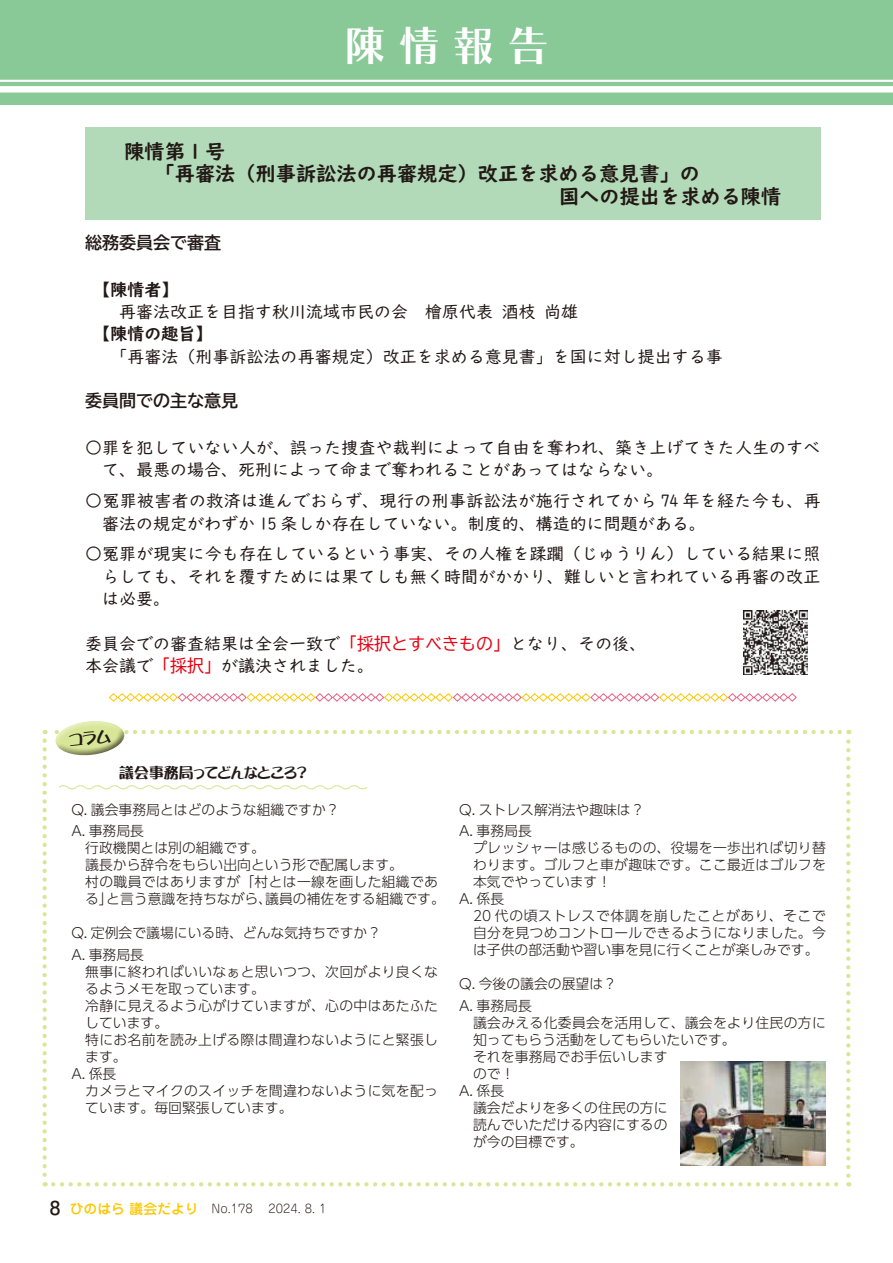
<style>
.page{position:relative;width:893px;height:1263px;background:#fff}
.page>*{position:absolute;margin:0;border:0;box-sizing:border-box;transform-origin:0 0}
.t1{font:41.4px "Chiaro Std B";color:#fff}
.t2{font:20.25px "UD Digi Kyokasho N B";color:#221815}
.t3{font:16.95px/22.4px "UD Digi Kyokasho N R";color:#221815}
.t4{font:16.95px/22.4px "UD Digi Kyokasho N R";letter-spacing:.02em;color:#221815}
.t5{font:16.95px "BIZ UD Gothic Bold";color:#221815}
.t6{font:16.95px "UD Digi Kyokasho N B";color:#221815}
.t7{font:14.85px "DFPOP Corn G W12 WING RKSJ H";color:#221815}
.t8{font:300 13.8px/21.3px "UD Shin Go Pr 6 N";letter-spacing:.005em;color:#221815}
.t9{font:300 13.8px "UD Shin Go Pr 6 N";letter-spacing:.025em;color:#221815}
.t10{font:300 13.8px "UD Shin Go Pr 6 N";letter-spacing:.045em;color:#221815}
.t11{font:300 11.7px "Jun 101 Pro";color:#221815}
.s1{font-family:"BIZ UD Gothic";color:#e60012}
.s2{font-family:"Futo Go B101 Pro";font-weight:700;font-size:19.2px}
.s3{font-family:"Jun 34 Pro";font-weight:500;font-size:13.8px;color:#fcc800}
</style>
<div class="page">
<div style="left:0;top:0;width:893px;height:104px;background:#89c997"></div>
<div style="left:85px;top:128px;width:736px;height:92px;background:#b2dab8"></div>
<hr style="left:0;top:80px;width:893px;height:2px;background:#fff">
<div style="left:0;top:86px;width:893px;height:6px;background:#fff"></div>
<img style="left:743px;top:610px;width:64px;height:64px">
<svg style="left:109px;top:693px;width:688px;height:9px"></svg>
<svg style="left:43px;top:721px;width:807px;height:465px"></svg>
<h1 class="t1" style="left:344px;top:21px;width:206px">陳 情 報 告</h1>
<h2 class="t2" style="left:124px;top:140px;width:102px">陳情第 1 号</h2>
<h2 class="t2" style="left:124px;top:162px;width:577px">　　「再審法（刑事訴訟法の再審規定）改正を求める意見書」の</h2>
<h2 class="t2" style="left:559px;top:184px;width:224px">国への提出を求める陳情</h2>
<p class="t5" style="left:85px;top:234px;width:138px">総務委員会で審査</p>
<p class="t6" style="left:85px;top:279px;width:95px">　【陳情者】</p>
<p class="t3" style="left:85px;top:301px;width:495px">　　再審法改正を目指す秋川流域市民の会　檜原代表 酒枝 尚雄</p>
<p class="t6" style="left:85px;top:324px;width:129px">　【陳情の趣旨】</p>
<p class="t3" style="left:85px;top:345px;width:639px">　　「再審法（刑事訴訟法の再審規定）改正を求める意見書」を国に対し提出する事</p>
<p class="t5" style="left:85px;top:392px;width:155px">委員間での主な意見</p>
<p class="t3" style="left:102px;top:437px;width:720px;text-indent:-17px">○罪を犯していない人が、誤った捜査や裁判によって自由を奪われ、築き上げてきた人生のすべて、最悪の場合、死刑によって命まで奪われることがあってはならない。</p>
<p class="t4" style="left:102px;top:490px;width:720px;text-indent:-17px">○冤罪被害者の救済は進んでおらず、現行の刑事訴訟法が施行されてから 74 年を経た今も、再審法の規定がわずか 15 条しか存在していない。制度的、構造的に問題がある。</p>
<p class="t3" style="left:102px;top:543px;width:720px;text-align:justify;text-indent:-17px">○冤罪が現実に今も存在しているという事実、その人権を蹂躙（じゅうりん）している結果に照らしても、それを覆すためには果てしも無く時間がかかり、難しいと言われている再審の改正は必要。</p>
<p class="t3" style="left:85px;top:632px;width:563px">委員会での審査結果は全会一致で<span class="s1">「採択とすべきもの」</span>となり、その後、本会議で<span class="s1">「採択」</span>が議決されました。</p>
<p class="t7" style="left:119px;top:765px;width:189px">議会事務局ってどんなところ？</p>
<p class="t8" style="left:71px;top:798px;width:270px">Q. 議会事務局とはどのような組織ですか？<br>A. 事務局長</p>
<p class="t8" style="left:85px;top:839px;width:361px;line-height:17px">行政機関とは別の組織です。<br>議長から辞令をもらい出向という形で配属します。<br>村の職員ではありますが「村とは一線を画した組織である」と言う意識を持ちながら、議員の補佐をする組織です。</p>
<p class="t8" style="left:71px;top:922px;width:311px">Q. 定例会で議場にいる時、どんな気持ちですか？<br>A. 事務局長</p>
<p class="t9" style="left:85px;top:960px;width:354px">無事に終わればいいなぁと思いつつ、次回がより良くな</p>
<p class="t8" style="left:85px;top:977px;width:181px">るようメモを取っています。</p>
<p class="t9" style="left:85px;top:994px;width:354px">冷静に見えるよう心がけていますが、心の中はあたふた</p>
<p class="t8" style="left:85px;top:1011px;width:84px">しています。</p>
<p class="t8" style="left:85px;top:1028px;width:354px">特にお名前を読み上げる際は間違わないようにと緊張し</p>
<p class="t8" style="left:85px;top:1045px;width:43px">ます。</p>
<p class="t8" style="left:71px;top:1062px;width:46px">A. 係長</p>
<p class="t8" style="left:85px;top:1079px;width:354px">カメラとマイクのスイッチを間違わないように気を配っ</p>
<p class="t8" style="left:85px;top:1096px;width:209px">ています。毎回緊張しています。</p>
<p class="t11" style="left:50px;top:1199px;width:278px"><span class="s2">8</span> <span class="s3">ひのはら 議会だより</span> No.178 　2024. 8. 1</p>
<p class="t8" style="left:459px;top:799px;width:187px">Q. ストレス解消法や趣味は？<br>A. 事務局長</p>
<p class="t9" style="left:473px;top:837px;width:354px">プレッシャーは感じるものの、役場を一歩出れば切り替</p>
<p class="t9" style="left:473px;top:854px;width:354px">わります。ゴルフと車が趣味です。ここ最近はゴルフを</p>
<p class="t8" style="left:473px;top:871px;width:140px">本気でやっています！</p>
<p class="t8" style="left:459px;top:888px;width:46px">A. 係長</p>
<p class="t10" style="left:473px;top:905px;width:354px">20 代の頃ストレスで体調を崩したことがあり、そこで</p>
<p class="t9" style="left:473px;top:922px;width:354px">自分を見つめコントロールできるようになりました。今</p>
<p class="t8" style="left:473px;top:939px;width:347px">は子供の部活動や習い事を見に行くことが楽しみです。</p>
<p class="t8" style="left:459px;top:973px;width:159px">Q. 今後の議会の展望は？<br>A. 事務局長</p>
<p class="t9" style="left:473px;top:1011px;width:354px">議会みえる化委員会を活用して、議会をより住民の方に</p>
<p class="t8" style="left:473px;top:1028px;width:264px">知ってもらう活動をしてもらいたいです。</p>
<p class="t8" style="left:473px;top:1045px;width:196px">それを事務局でお手伝いします</p>
<p class="t8" style="left:473px;top:1062px;width:43px">ので！</p>
<p class="t8" style="left:459px;top:1079px;width:46px">A. 係長</p>
<p class="t8" style="left:473px;top:1096px;width:196px">議会だよりを多くの住民の方に</p>
<p class="t8" style="left:473px;top:1113px;width:196px">読んでいただける内容にするの</p>
<p class="t8" style="left:473px;top:1130px;width:112px">が今の目標です。</p>
</div>
